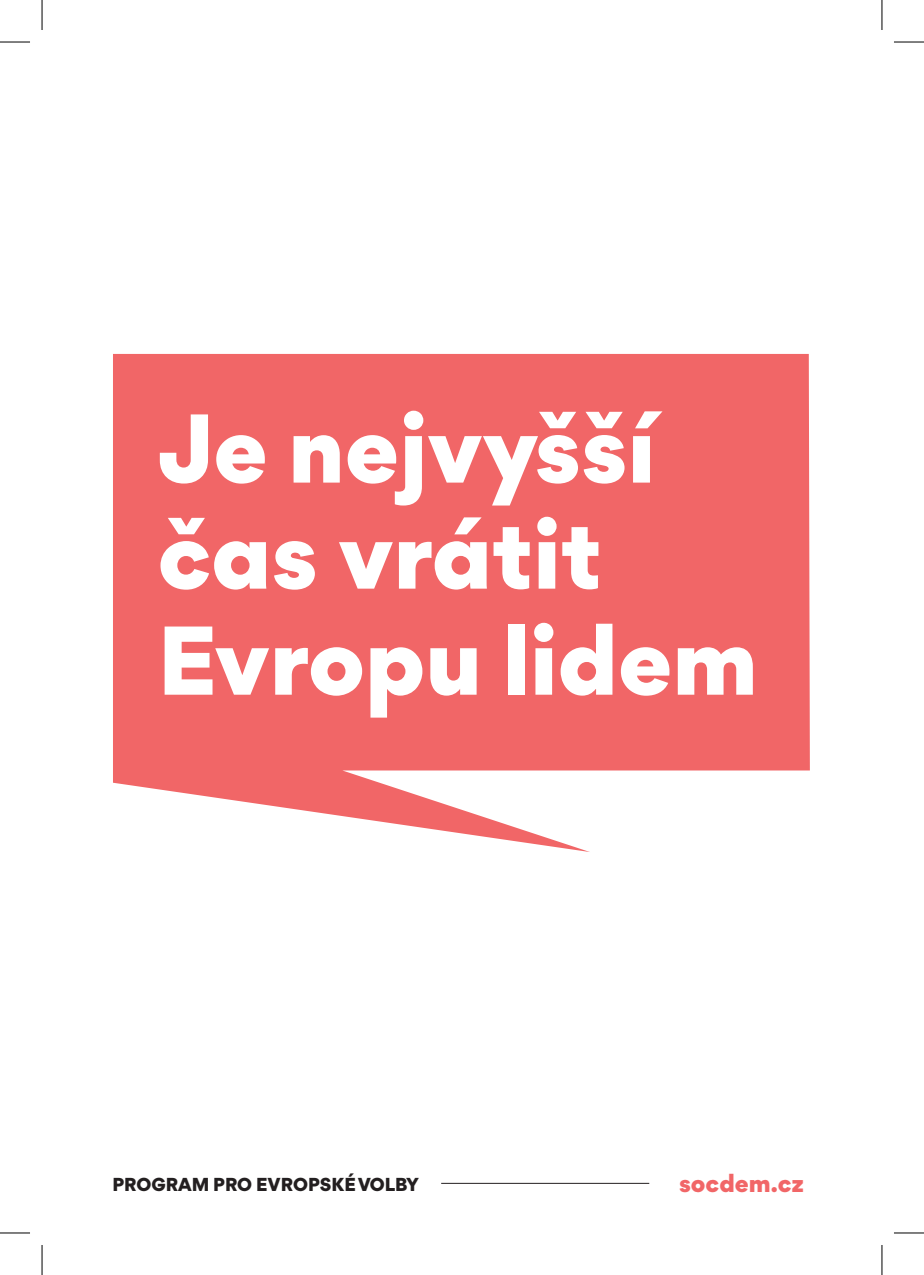
<style>
.page{position:relative;width:924px;height:1275px;background:#fff}
.page>*{position:absolute;margin:0;border:0;box-sizing:border-box;transform-origin:0 0}
.t1{font:900 93.4px/106px "Gordita";color:#fff}
.t2{font:900 24px "Gordita";color:#f16667}
.t3{font:900 18px "Gordita";color:#231f20}
</style>
<div class="page">
<hr style="left:441px;top:1182px;width:208px;height:1px;background:#231f20">
<svg style="left:113px;top:354px;width:696px;height:498px;background:#f2797a"></svg>
<hr style="left:0;top:42px;width:30px;height:1px;background:#000">
<hr style="left:893px;top:42px;width:30px;height:1px;background:#000">
<hr style="left:0;top:1232px;width:30px;height:1px;background:#000">
<hr style="left:893px;top:1232px;width:30px;height:1px;background:#000">
<hr style="left:42px;top:0;width:1px;height:30px;background:#000">
<hr style="left:42px;top:1245px;width:1px;height:30px;background:#000">
<hr style="left:881px;top:0;width:1px;height:30px;background:#000">
<hr style="left:881px;top:1245px;width:1px;height:30px;background:#000">
<p class="t1" style="left:157px;top:393px;width:601px">Je nejvyšší čas vrátit<br>Evropu lidem</p>
<p class="t3" style="left:112px;top:1171px;width:308px">PROGRAM PRO EVROPSKÉ VOLBY</p>
<p class="t2" style="left:678px;top:1164px;width:126px">socdem.cz</p>
</div>
